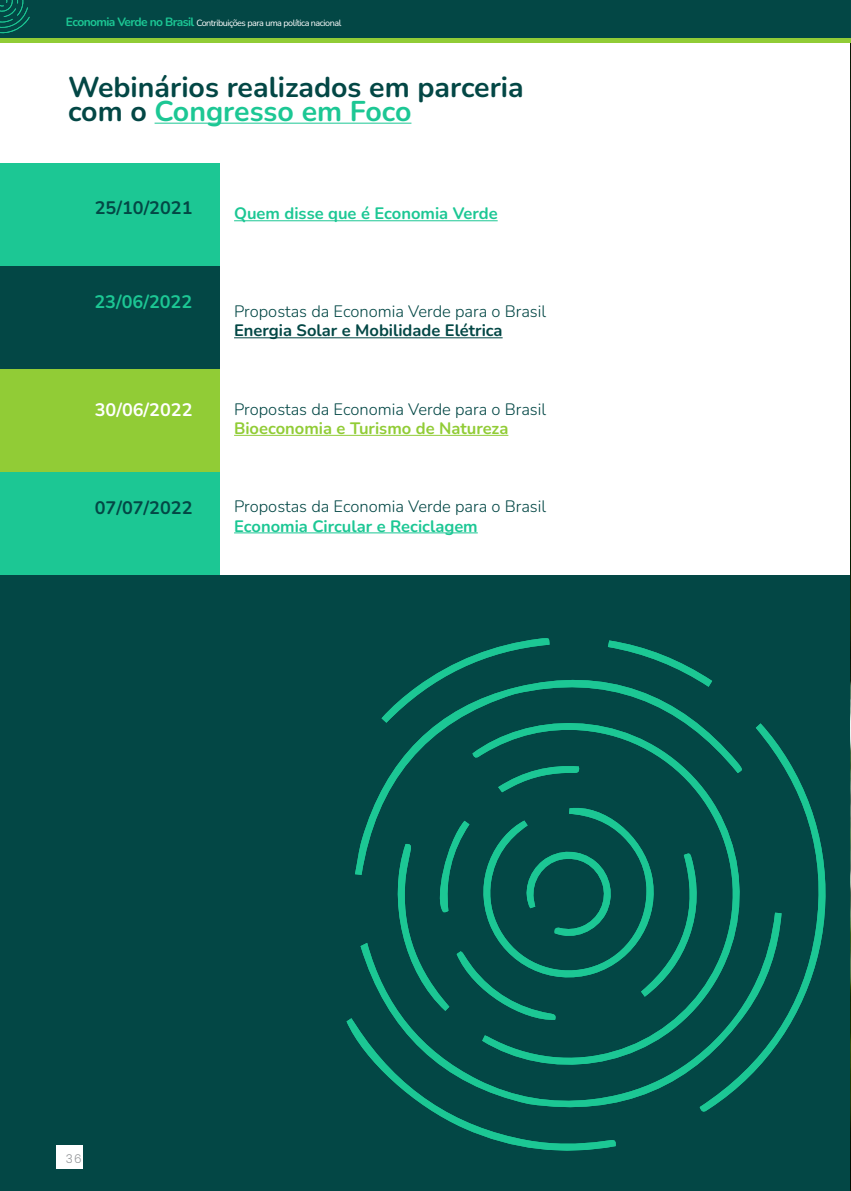
<style>
.page{position:relative;width:851px;height:1191px;background:#fff}
.page>*{position:absolute;margin:0;border:0;box-sizing:border-box;transform-origin:0 0}
.t1{font:700 28.5px "Nunito";color:#034745}
.t2{font:700 28.5px "Nunito";color:#1cc794}
.t3{font:700 18px "Nunito";color:#034745}
.t4{font:700 18px "Nunito";color:#1cc794}
.t5{font:700 18px "Nunito";color:#fff}
.t6{font:300 16.5px "Nunito";color:#034745}
.t7{font:700 16.5px "Nunito";color:#1cc794}
.t8{font:700 16.5px "Nunito";color:#034745}
.t9{font:700 16.5px "Nunito";color:#91cc36}
.t10{font:300 12px "Poppins";color:#939598}
.t11{font:9px "Nunito";letter-spacing:-.05em;color:#fff}
.s1{font-weight:700;font-size:12px;color:#1cc794}
.s2{color:#034745}
</style>
<div class="page">
<div style="left:0;top:163px;width:219px;height:103px;background:#1cc794"></div>
<div style="left:0;top:266px;width:219px;height:103px;background:#034745"></div>
<div style="left:0;top:369px;width:219px;height:103px;background:#91cc36"></div>
<div style="left:0;top:472px;width:219px;height:103px;background:#1cc794"></div>
<hr style="left:234px;top:220px;width:263px;height:1px;background:#1cc794">
<hr style="left:234px;top:337px;width:268px;height:1px;background:#034745">
<hr style="left:234px;top:435px;width:274px;height:1px;background:#91cc36">
<hr style="left:234px;top:532px;width:243px;height:1px;background:#1cc794">
<hr style="left:154px;top:123px;width:257px;height:1px;background:#1cc794">
<div style="left:0;top:575px;width:850px;height:616px;background:#034745"></div>
<svg style="left:375px;top:679px;width:324px;height:125px"></svg>
<svg style="left:699px;top:723px;width:127px;height:389px"></svg>
<svg style="left:381px;top:638px;width:168px;height:84px"></svg>
<svg style="left:607px;top:640px;width:105px;height:47px"></svg>
<svg style="left:346px;top:804px;width:353px;height:347px"></svg>
<svg style="left:498px;top:764px;width:82px;height:28px"></svg>
<img style="left:850px;top:12px;width:1px;height:1179px">
<div style="left:56px;top:1145px;width:26px;height:23px;background:#fff"></div>
<div style="left:0;top:30px;width:850px;height:13px;background:#91cc36"></div>
<div style="left:0;top:0;width:850px;height:38px;background:#034745"></div>
<hr style="left:850px;top:0;width:1px;height:38px;background:#034745">
<svg style="left:0;top:0;width:30px;height:34px"></svg>
<p class="t11" style="left:66px;top:16px;width:277px"><span class="s1">Economia Verde no Brasil</span> Contribuições para uma política nacional</p>
<p class="t1" style="left:68px;top:67px;width:457px">Webinários realizados em parceria</p>
<p class="t2" style="left:68px;top:91px;width:345px"><span class="s2">com o</span> Congresso em Foco</p>
<p class="t3" style="left:95px;top:195px;width:99px">25/10/2021</p>
<p class="t7" style="left:234px;top:202px;width:265px">Quem disse que é Economia Verde</p>
<p class="t4" style="left:94px;top:289px;width:99px">23/06/2022</p>
<p class="t5" style="left:95px;top:397px;width:99px">30/06/2022</p>
<p class="t3" style="left:95px;top:495px;width:99px">07/07/2022</p>
<p class="t6" style="left:234px;top:300px;width:313px">Propostas da Economia Verde para o Brasil</p>
<p class="t8" style="left:234px;top:319px;width:270px">Energia Solar e Mobilidade Elétrica</p>
<p class="t6" style="left:234px;top:397px;width:313px">Propostas da Economia Verde para o Brasil</p>
<p class="t9" style="left:234px;top:417px;width:276px">Bioeconomia e Turismo de Natureza</p>
<p class="t6" style="left:234px;top:495px;width:313px">Propostas da Economia Verde para o Brasil</p>
<p class="t7" style="left:234px;top:514px;width:245px">Economia Circular e Reciclagem</p>
<p class="t10" style="left:66px;top:1152px;width:17px">36</p>
</div>
